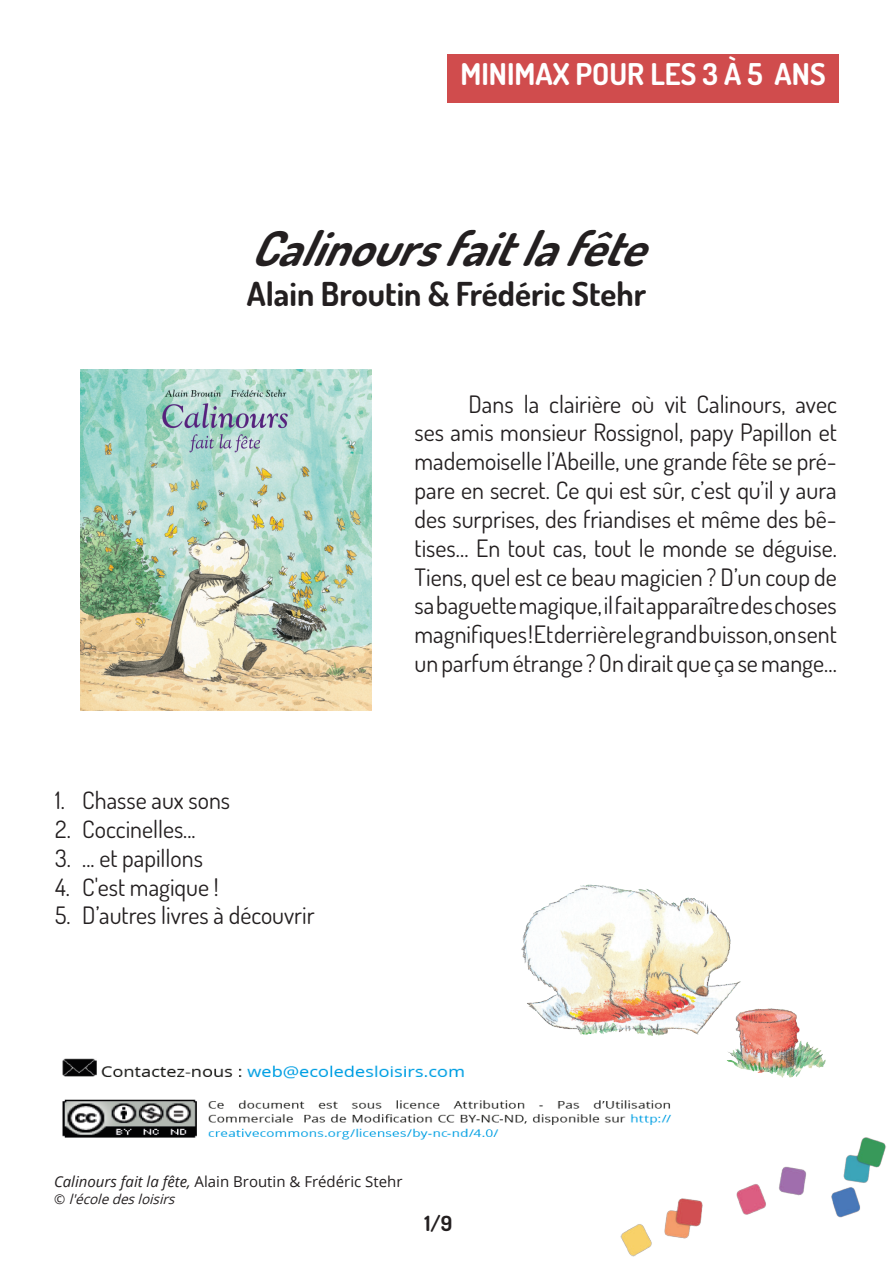
<style>
.page{position:relative;width:893px;height:1263px;background:#fff}
.page>*{position:absolute;margin:0;border:0;box-sizing:border-box;transform-origin:0 0}
.t1{font:italic 700 48px "Dosis";color:#231f20}
.t2{font:700 33px "Dosis";color:#231f20}
.t3{font:700 30px "Dosis";color:#fff}
.t4{font:24px/28.8px "Dosis";color:#231f20;text-align:justify}
.t5{font:700 21px "Dosis";color:#231f20}
.t6{font:15px "Open Sans";color:#231f20}
.t7{font:italic 13.5px "Open Sans";color:#231f20}
.s1{font-style:italic}
.s2{font-style:normal}
</style>
<div class="page">
<div style="left:447px;top:54px;width:392px;height:49px;background:#d04c4d"></div>
<img style="left:620px;top:1137px;width:266px;height:120px">
<img style="left:62px;top:1058px;width:610px;height:83px">
<img style="left:81px;top:370px;width:291px;height:340px">
<img style="left:505px;top:884px;width:321px;height:205px">
<p class="t3" style="left:460px;top:54px;width:367px">MINIMAX POUR LES 3 À 5 ANS</p>
<p class="t1" style="left:250px;top:218px;width:422px">Calinoursfaitlafête</p>
<p class="t2" style="left:247px;top:272px;width:401px">Alain Broutin &amp; Frédéric Stehr</p>
<p class="t4" style="left:55px;top:785px;width:176px">1. Chasse aux sons</p>
<p class="t4" style="left:55px;top:814px;width:142px">2. Coccinelles...</p>
<p class="t4" style="left:55px;top:843px;width:149px">3. ... et papillons</p>
<p class="t4" style="left:55px;top:872px;width:165px">4. C'est magique !</p>
<p class="t4" style="left:55px;top:901px;width:261px">5. D’autres livres à découvrir</p>
<p class="t4" style="left:415px;top:389px;width:424px;text-indent:54px">Dans la clairière où vit Calinours, avec ses amis monsieur Rossignol, papy Papillon et mademoiselle l’Abeille, une grande fête se pré&shy;pare en secret. Ce qui est sûr, c’est qu’il y aura des surprises, des friandises et même des bê&shy;tises… En tout cas, tout le monde se déguise.</p>
<p class="t4" style="left:415px;top:562px;width:424px">Tiens, quel est ce beau magicien ? D’un coup de sa baguette magique, il fait apparaître des choses magnifiques ! Et derrière le grand buisson, on sent un parfum étrange ? On dirait que ça se mange…</p>
<p class="t6" style="left:54px;top:1171px;width:350px"><span class="s1">Calinours fait la fête,</span> Alain Broutin &amp; Frédéric Stehr</p>
<p class="t7" style="left:54px;top:1189px;width:127px"><span class="s2">©</span> l'écoledesloisirs</p>
<p class="t5" style="left:425px;top:1209px;width:29px">1/9</p>
</div>
